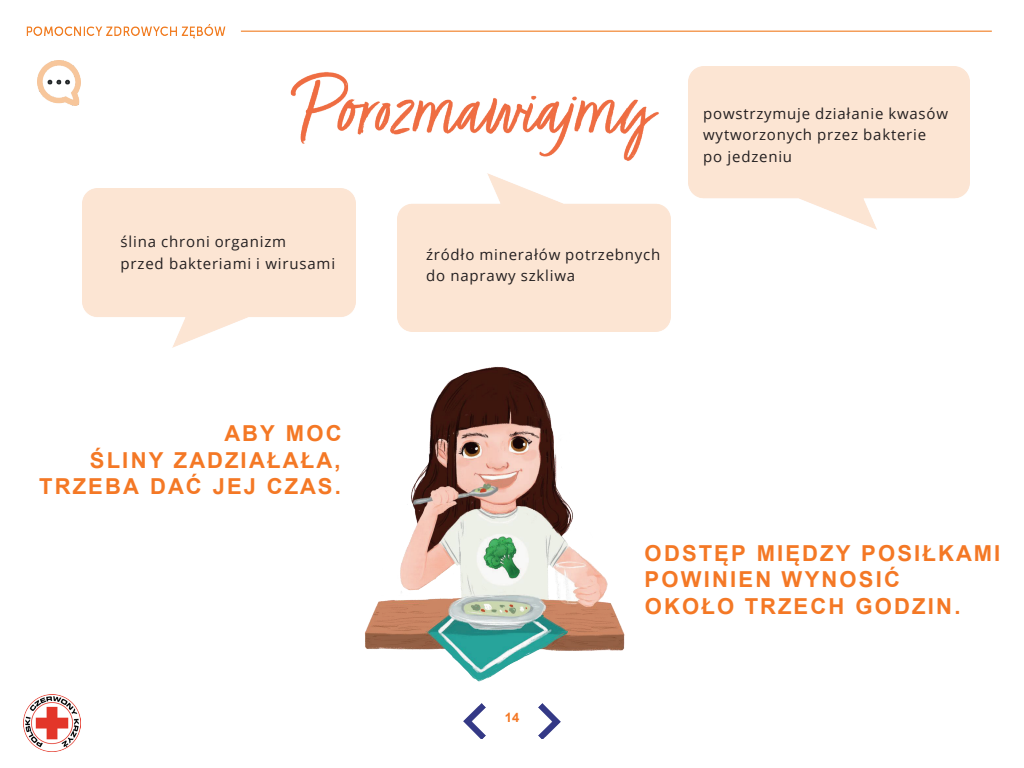
<style>
.page{position:relative;width:1024px;height:768px;background:#fff}
.page>*{position:absolute;margin:0;border:0;box-sizing:border-box;transform-origin:0 0}
.t1{font:700 22px/26.4px "Arial";letter-spacing:.095em;color:#f47825;text-align:right}
.t2{font:15px/21.6px "Open Sans";letter-spacing:.055em;color:#231f20}
.t3{font:700 13px "Arial";color:#f47825}
</style>
<div class="page">
<img style="left:538px;top:703px;width:22px;height:36px">
<img style="left:464px;top:703px;width:22px;height:36px">
<img style="left:290px;top:72px;width:369px;height:89px">
<img style="left:38px;top:61px;width:43px;height:45px">
<img style="left:365px;top:366px;width:260px;height:316px">
<img style="left:24px;top:695px;width:56px;height:56px">
<img style="left:26px;top:25px;width:966px;height:14px">
<p class="t2" style="left:121px;top:231px;width:216px">ślina chroni organizm<br>przed bakteriami i wirusami</p>
<h1 class="t1" style="left:39px;top:421px;width:304px">ABY MOC<br>ŚLINY ZADZIAŁAŁA,<br>TRZEBA DAĆ JEJ CZAS.</h1>
<p class="t2" style="left:426px;top:243px;width:236px">źródło minerałów potrzebnych do naprawy szkliwa</p>
<p class="t2" style="left:703px;top:102px;width:246px">powstrzymuje działanie kwasów wytworzonych przez bakterie po jedzeniu</p>
<p class="t3" style="left:505px;top:709px;width:16px">14</p>
<h1 class="t1" style="left:645px;top:540px;width:357px;text-align:left">ODSTĘP MIĘDZY POSIŁKAMI<br>POWINIEN WYNOSIĆ<br>OKOŁO TRZECH GODZIN.</h1>
</div>
